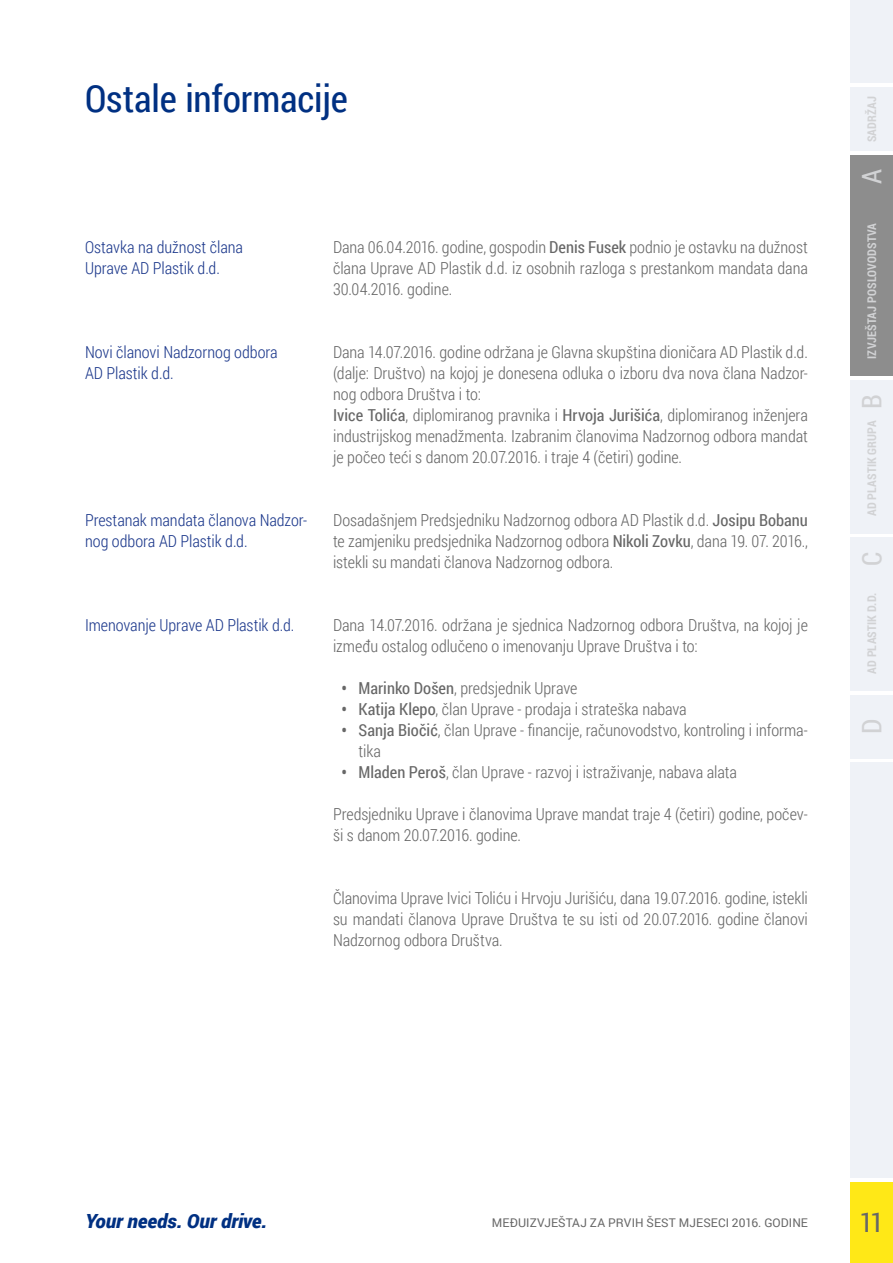
<style>
.page{position:relative;width:893px;height:1263px;background:#fff}
.page>*{position:absolute;margin:0;border:0;box-sizing:border-box;transform-origin:0 0}
.t1{font:37.5px "Roboto Condensed";letter-spacing:-.005em;color:#003082}
.t2{font:27px "Roboto Condensed";color:#d1d2d4}
.t3{font:27px "Roboto Condensed";color:#676767}
.t4{font:italic 900 19.5px "Roboto";letter-spacing:-.005em;color:#003082}
.t5{font:300 16.5px/21px "Roboto Condensed";letter-spacing:-.005em;color:#676767}
.t6{font:300 16.5px/21px "Roboto Condensed";letter-spacing:-.005em;color:#1d398c}
.t7{font:700 12px "Roboto Condensed";letter-spacing:.015em;color:#d1d2d4}
.t8{font:12px "Roboto";letter-spacing:.005em;color:#676767}
.s1{font-weight:400}
.s2{font-weight:700}
</style>
<div class="page">
<div style="left:850px;top:1182px;width:43px;height:81px;background:#ffe817"></div>
<div style="left:850px;top:155px;width:43px;height:221px;background:#8d8d8d"></div>
<div style="left:850px;top:380px;width:43px;height:153px;background:#eff2f7"></div>
<div style="left:850px;top:538px;width:43px;height:153px;background:#eff2f7"></div>
<div style="left:850px;top:695px;width:43px;height:63px;background:#eff2f7"></div>
<div style="left:850px;top:87px;width:43px;height:63px;background:#eff2f7"></div>
<div style="left:850px;top:0;width:43px;height:83px;background:#eff2f7"></div>
<div style="left:850px;top:763px;width:43px;height:415px;background:#eff2f7"></div>
<h1 class="t1" style="left:85px;top:72px;width:264px">Ostale informacije</h1>
<p class="t6" style="left:85px;top:236px;width:160px">Ostavka na dužnost člana<br>Uprave AD Plastik d.d.</p>
<p class="t5" style="left:333px;top:236px;width:476px;text-align:justify">Dana 06.04.2016. godine, gospodin <span class="s1">Denis Fusek</span> podnio je ostavku na dužnost člana Uprave AD Plastik d.d. iz osobnih razloga s prestankom mandata dana 30.04.2016. godine.</p>
<p class="t6" style="left:85px;top:341px;width:194px">Novi članovi Nadzornog odbora<br>AD Plastik d.d.</p>
<p class="t5" style="left:333px;top:341px;width:476px">Dana 14.07.2016. godine održana je Glavna skupština dioničara AD Plastik d.d. (dalje: Društvo) na kojoj je donesena odluka o izboru dva nova člana Nadzor&shy;nog odbora Društva i to:<br><span class="s1">Ivice Tolića</span>, diplomiranog pravnika i <span class="s1">Hrvoja Jurišića</span>, diplomiranog inženjera industrijskog menadžmenta. Izabranim članovima Nadzornog odbora mandat je počeo teći s danom 20.07.2016. i traje 4 (četiri) godine.</p>
<p class="t6" style="left:85px;top:509px;width:224px">Prestanak mandata članova Nadzor&shy;nog odbora AD Plastik d.d.</p>
<p class="t5" style="left:333px;top:509px;width:476px;text-align:justify">Dosadašnjem Predsjedniku Nadzornog odbora AD Plastik d.d. <span class="s1">Josipu Bobanu </span>te zamjeniku predsjednika Nadzornog odbora <span class="s1">Nikoli Zovku</span>, dana 19. 07. 2016., istekli su mandati članova Nadzornog odbora.</p>
<p class="t6" style="left:85px;top:614px;width:211px">Imenovanje Uprave AD Plastik d.d.</p>
<p class="t5" style="left:333px;top:614px;width:476px">Dana 14.07.2016. održana je sjednica Nadzornog odbora Društva, na kojoj je između ostalog odlučeno o imenovanju Uprave Društva i to:</p>
<p class="t5" style="left:342px;top:677px;width:237px"><span class="s2">•</span> <span class="s1">Marinko Došen</span>, predsjednik Uprave</p>
<p class="t5" style="left:342px;top:698px;width:347px"><span class="s2">•</span> <span class="s1">Katija Klepo</span>, član Uprave - prodaja i strateška nabava</p>
<p class="t5" style="left:359px;top:719px;width:451px;text-indent:-17px"><span class="s2">•</span> <span class="s1">Sanja Biočić</span>, član Uprave - financije, računovodstvo, kontroling i informa&shy;tika</p>
<p class="t5" style="left:342px;top:761px;width:397px"><span class="s2">•</span> <span class="s1">Mladen Peroš</span>, član Uprave - razvoj i istraživanje, nabava alata</p>
<p class="t5" style="left:333px;top:803px;width:476px">Predsjedniku Uprave i članovima Uprave mandat traje 4 (četiri) godine, počev&shy;ši s danom 20.07.2016. godine.</p>
<p class="t5" style="left:333px;top:887px;width:476px;text-align:justify">Članovima Uprave Ivici Toliću i Hrvoju Jurišiću, dana 19.07.2016. godine, istekli su mandati članova Uprave Društva te su isti od 20.07.2016. godine članovi Nadzornog odbora Društva.</p>
<p class="t7" style="left:863px;top:142px;width:48px;rotate:-90deg">SADRŽAJ</p>
<h2 class="t2" style="left:853px;top:184px;width:16px;rotate:-90deg">A</h2>
<p class="t7" style="left:863px;top:359px;width:137px;rotate:-90deg">IZVJEŠTAJ POSLOVODSTVA</p>
<h2 class="t2" style="left:853px;top:409px;width:16px;rotate:-90deg">B</h2>
<p class="t7" style="left:863px;top:516px;width:97px;rotate:-90deg">AD PLASTIK GRUPA</p>
<h2 class="t2" style="left:853px;top:566px;width:16px;rotate:-90deg">C</h2>
<p class="t7" style="left:863px;top:674px;width:83px;rotate:-90deg">AD PLASTIK D.D.</p>
<h2 class="t2" style="left:853px;top:734px;width:17px;rotate:-90deg">D</h2>
<p class="t4" style="left:85px;top:1207px;width:184px">Your needs. Our drive.</p>
<p class="t8" style="left:492px;top:1214px;width:318px">MEĐUIZVJEŠTAJ ZA PRVIH ŠEST MJESECI 2016. GODINE</p>
<h2 class="t3" style="left:860px;top:1204px;width:25px">11</h2>
</div>
